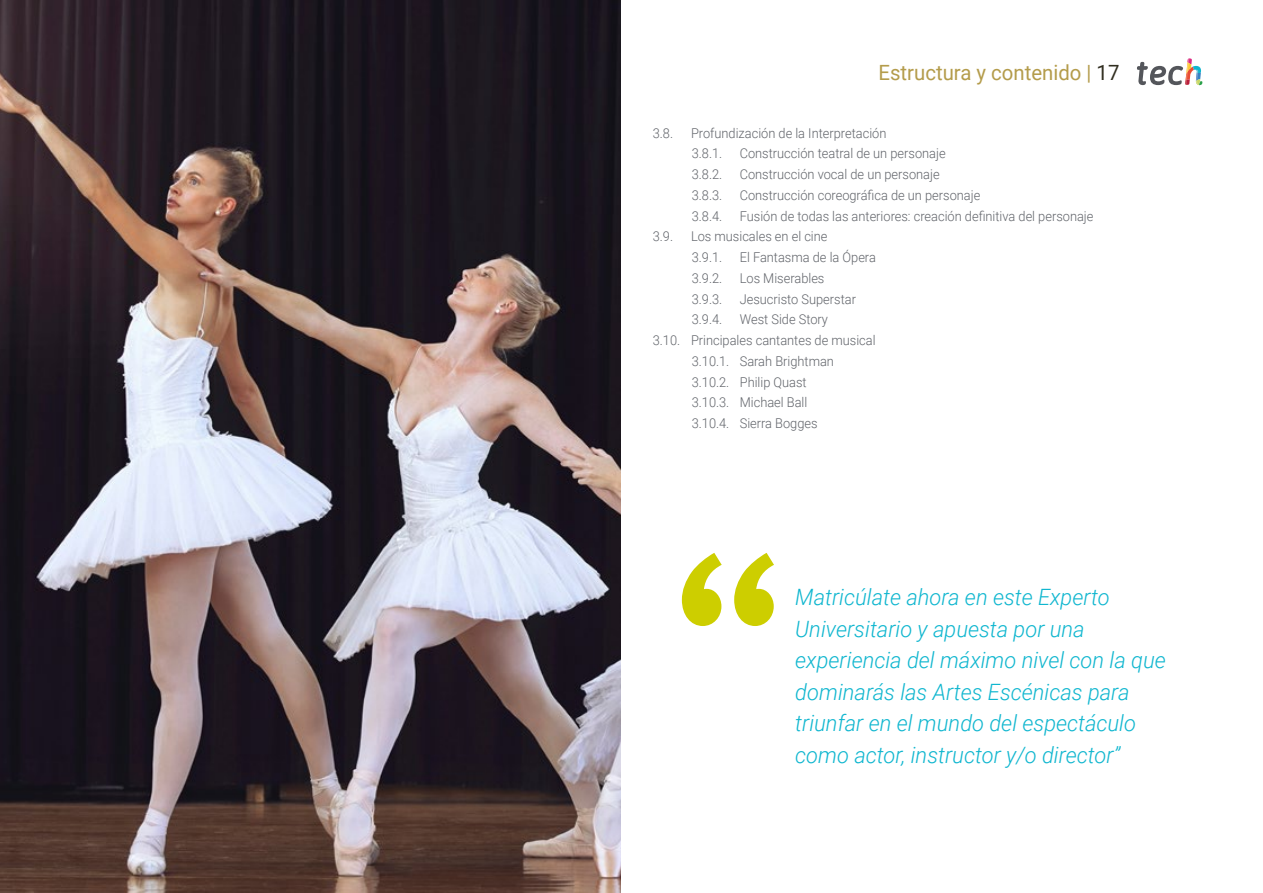
<style>
.page{position:relative;width:1263px;height:893px;background:#fff}
.page>*{position:absolute;margin:0;border:0;box-sizing:border-box;transform-origin:0 0}
.t1{font:italic 300 22.5px/31.5px "Roboto";color:#0fb6cf}
.t2{font:21px "Roboto";color:#b49c4b}
.t3{font:300 13.5px/20.7px "Roboto";color:#61646a;scale:.95 1}
.s1{color:#312e20}
</style>
<div class="page">
<img style="left:0;top:0;width:621px;height:893px">
<svg style="left:1137px;top:58px;width:65px;height:28px"></svg>
<svg style="left:682px;top:553px;width:92px;height:73px"></svg>
<h2 class="t2" style="left:878px;top:57px;width:242px">Estructura y contenido | <span class="s1">17</span></h2>
<p class="t3" style="left:653px;top:122px;width:23px">3.8.</p>
<p class="t3" style="left:691px;top:122px;width:207px">Profundización de la Interpretación<br>3.8.1.</p>
<p class="t3" style="left:740px;top:143px;width:218px">Construcción teatral de un personaje</p>
<p class="t3" style="left:692px;top:164px;width:34px">3.8.2.</p>
<p class="t3" style="left:740px;top:164px;width:212px">Construcción vocal de un personaje</p>
<p class="t3" style="left:692px;top:184px;width:34px">3.8.3.</p>
<p class="t3" style="left:740px;top:184px;width:255px">Construcción coreográfica de un personaje</p>
<p class="t3" style="left:692px;top:205px;width:34px">3.8.4.</p>
<p class="t3" style="left:740px;top:205px;width:374px">Fusión de todas las anteriores: creación definitiva del personaje</p>
<p class="t3" style="left:653px;top:226px;width:23px">3.9.</p>
<p class="t3" style="left:691px;top:226px;width:145px">Los musicales en el cine<br>3.9.1.</p>
<p class="t3" style="left:740px;top:247px;width:145px">El Fantasma de la Ópera</p>
<p class="t3" style="left:692px;top:267px;width:34px">3.9.2.</p>
<p class="t3" style="left:740px;top:267px;width:91px">Los Miserables</p>
<p class="t3" style="left:692px;top:288px;width:34px">3.9.3.</p>
<p class="t3" style="left:740px;top:288px;width:124px">Jesucristo Superstar</p>
<p class="t3" style="left:692px;top:309px;width:34px">3.9.4.</p>
<p class="t3" style="left:740px;top:309px;width:94px">West Side Story</p>
<p class="t3" style="left:653px;top:330px;width:236px">3.10. Principales cantantes de musical</p>
<p class="t3" style="left:692px;top:350px;width:151px">3.10.1. Sarah Brightman</p>
<p class="t3" style="left:692px;top:371px;width:123px">3.10.2. Philip Quast</p>
<p class="t3" style="left:692px;top:392px;width:123px">3.10.3. Michael Ball</p>
<p class="t3" style="left:692px;top:413px;width:134px">3.10.4. Sierra Bogges</p>
<h1 class="t1" style="left:795px;top:580px;width:372px">Matricúlate ahora en este Experto Universitario y apuesta por una experiencia del máximo nivel con la que dominarás las Artes Escénicas para triunfar en el mundo del espectáculo como actor, instructor y/o director”</h1>
</div>
